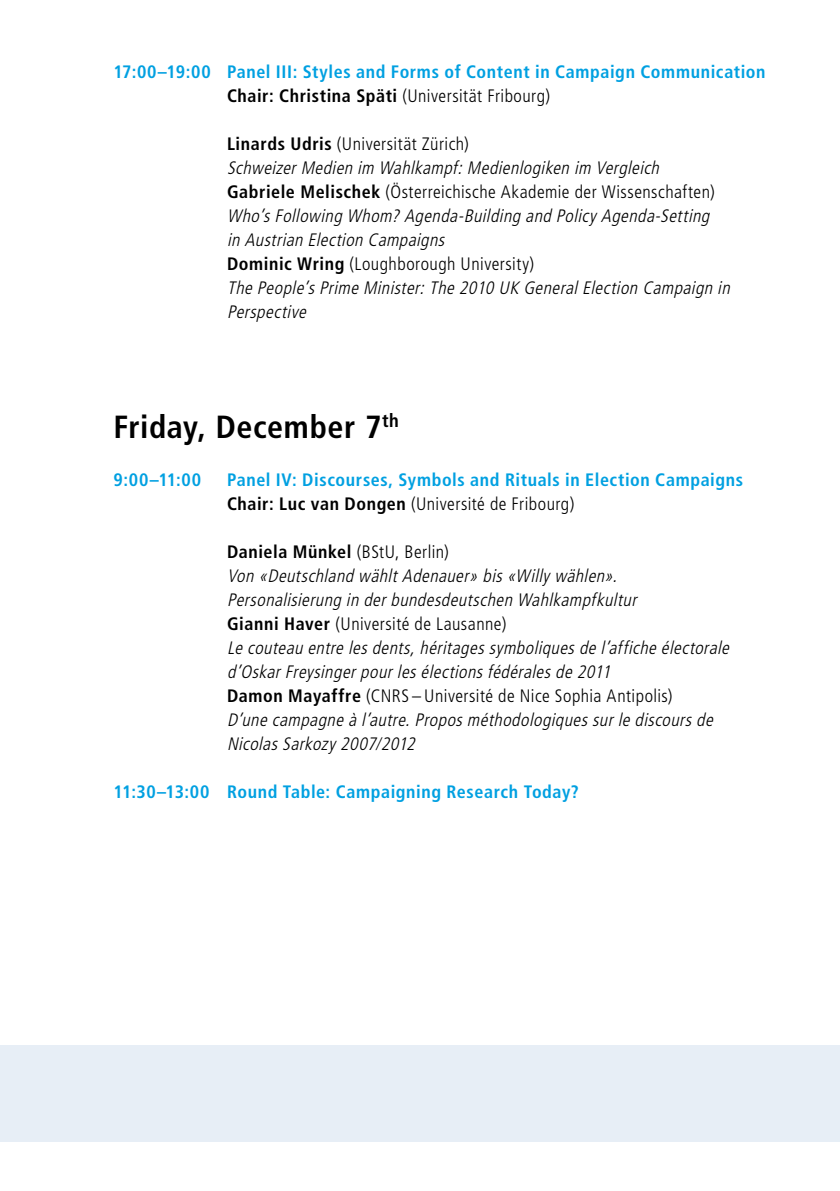
<style>
.page{position:relative;width:840px;height:1191px;background:#fff}
.page>*{position:absolute;margin:0;border:0;box-sizing:border-box;transform-origin:0 0}
.t1{font:700 condensed 32px "Frutiger LT Std";letter-spacing:.02em;color:#000}
.t2{font:italic 300 condensed 18px/24px "Frutiger LT Std";color:#000}
.t3{font:700 condensed 18px/24px "Frutiger LT Std";letter-spacing:.035em;color:#00a0e1}
.s1{color:#000}
.s2{font-weight:300;color:#000}
.s3{font-weight:700;font-style:normal}
.s4{font-style:normal}
</style>
<div class="page">
<div style="left:0;top:1045px;width:839px;height:96px;background:#e7eef6"></div>
<p class="t3" style="left:227px;top:60px;width:539px;text-indent:-113px">17:00–19:00 Panel III: Styles and Forms of Content in Campaign Communication<br><span class="s1">Chair: Christina Späti</span> <span class="s2">(Universität Fribourg)</span></p>
<p class="t2" style="left:227px;top:132px;width:508px"><span class="s3">Linards Udris</span> <span class="s4">(Universität Zürich)<br></span>SchweizerMedien im Wahlkampf:Medienlogiken im Vergleich <span class="s3">Gabriele Melischek</span> <span class="s4">(Österreichische Akademie der Wissenschaften)<br></span>Who’sFollowing Whom? Agenda-Building and PolicyAgenda-Setting in Austrian Election Campaigns<br><span class="s3">Dominic Wring</span> <span class="s4">(Loughborough University)<br></span>The People’sPrime Minister:The 2010 UK GeneralElection Campaign in Perspective</p>
<h1 class="t1" style="left:113px;top:408px;width:287px">Friday, December 7<sup>th</sup></h1>
<p class="t3" style="left:113px;top:468px;width:89px">9:00–11:00</p>
<p class="t3" style="left:227px;top:468px;width:517px">Panel IV: Discourses, Symbols and Rituals in Election Campaigns<br><span class="s1">Chair: Luc van Dongen</span> <span class="s2">(Université de Fribourg)</span></p>
<p class="t2" style="left:227px;top:540px;width:507px"><span class="s3">Daniela Münkel</span> <span class="s4">(BStU, Berlin)<br></span>Von «Deutschland wähltAdenauer» bis«Willywählen».<br>Personalisierung in derbundesdeutschen Wahlkampfkultur<br><span class="s3">Gianni Haver</span> <span class="s4">(Université de Lausanne)<br></span>Le couteau entre lesdents,héritagessymboliquesde l’affiche électorale d’OskarFreysingerpourlesélectionsfédéralesde 2011<br><span class="s3">Damon Mayaffre</span> <span class="s4">(CNRS – Université de Nice Sophia Antipolis)<br></span>D’une campagne à l’autre.Proposméthodologiquessurle discoursde NicolasSarkozy2007/2012</p>
<p class="t3" style="left:113px;top:780px;width:466px">11:30–13:00 Round Table: Campaigning Research Today?</p>
</div>
